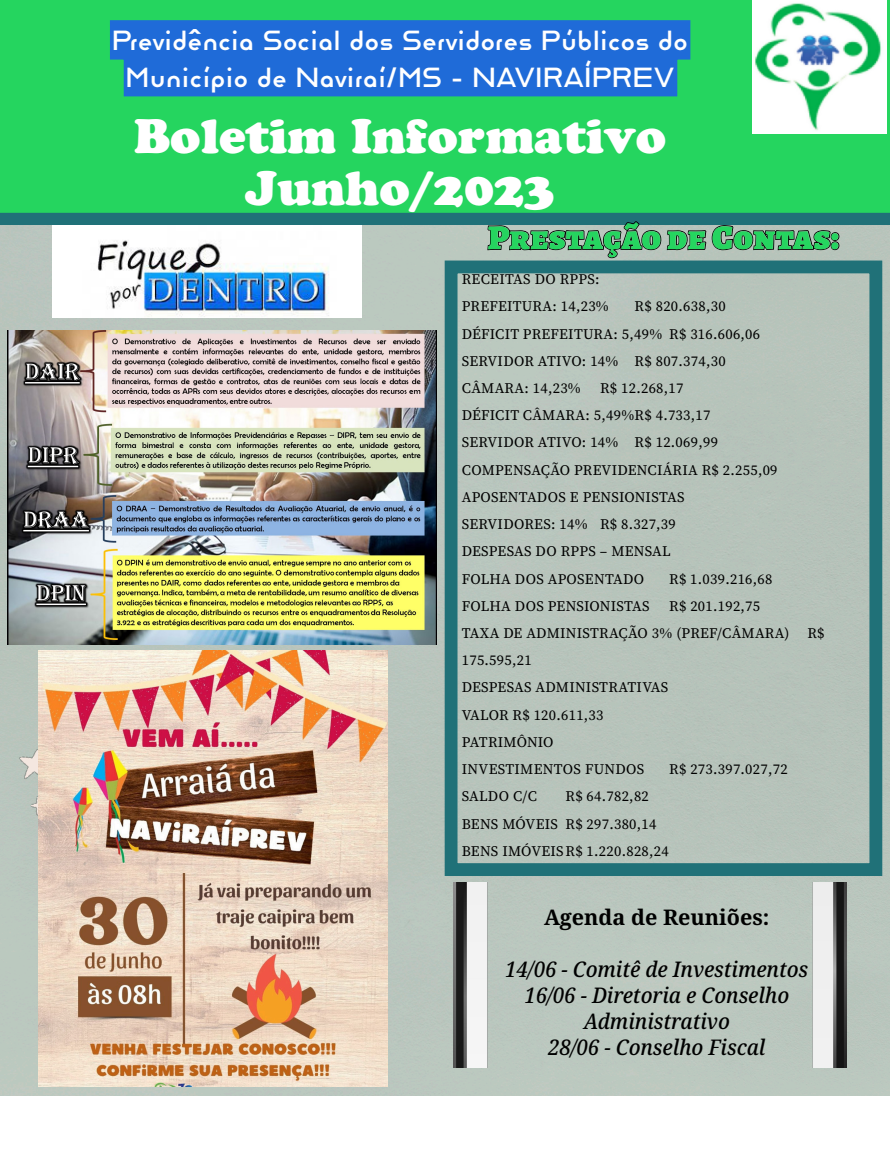
<style>
.page{position:relative;width:890px;height:1152px;background:#fff}
.page>*{position:absolute;margin:0;border:0;box-sizing:border-box;transform-origin:0 0}
.t1{font:48px/52.8px "Cooper Black Std";color:#fff;text-align:center}
.t2{font:900 34.4px "Alegreya SC";letter-spacing:.02em;color:#25d55f}
.t3{font:26.4px/36.8px "Reross Quadratic";letter-spacing:.03em;color:#fff;text-align:center}
.t4{font:italic 500 semi-condensed 21.6px/26px "Noto Serif";color:#000;text-align:center}
.t5{font:700 21.6px "Noto Serif";color:#000}
.t6{font:14.8px/27.2px "Source Serif 4";letter-spacing:.02em;color:#000}
</style>
<div class="page">
<div style="left:0;top:225px;width:890px;height:870px;background:#b8c4bb"></div>
<img style="left:8px;top:693px;width:31px;height:153px">
<svg style="left:0;top:0;width:890px;height:225px;background:#25ce61"></svg>
<div style="left:110px;top:20px;width:580px;height:76px;background:#1f6bd8"></div>
<div style="left:445px;top:261px;width:437px;height:615px;border:13px solid #207178"></div>
<svg style="left:487px;top:221px;width:352px;height:37px;background:#91a39d"></svg>
<img style="left:753px;top:0;width:133px;height:133px">
<img style="left:39px;top:650px;width:348px;height:436px">
<img style="left:53px;top:225px;width:309px;height:92px">
<img style="left:8px;top:330px;width:428px;height:315px">
<img style="left:453px;top:883px;width:393px;height:184px">
<h3 class="t3" style="left:112px;top:22px;width:577px">Previdência Social dos Servidores Públicos do<br>Município de Naviraí/MS - NAVIRAÍPREV</h3>
<h1 class="t1" style="left:134px;top:109px;width:534px">Boletim Informativo<br>Junho/2023</h1>
<h2 class="t2" style="left:488px;top:211px;width:353px">Prestação de Contas:</h2>
<p class="t6" style="left:462px;top:266px;width:148px">RECEITAS DO RPPS:<br>PREFEITURA: 14,23%</p>
<p class="t6" style="left:462px;top:293px;width:300px;text-indent:173px">R$ 820.638,30<br>DÉFICIT PREFEITURA: 5,49% R$ 316.606,06<br>SERVIDOR ATIVO: 14% R$ 807.374,30<br>CÂMARA: 14,23%</p>
<p class="t6" style="left:462px;top:374px;width:317px;text-indent:138px">R$ 12.268,17<br>DÉFICIT CÂMARA: 5,49% R$ 4.733,17<br>SERVIDOR ATIVO: 14% R$ 12.069,99<br>COMPENSAÇÃO PREVIDENCIÁRIA R$ 2.255,09<br>APOSENTADOS E PENSIONISTAS<br>SERVIDORES: 14% R$ 8.327,39<br>DESPESAS DO RPPS – MENSAL<br>FOLHA DOS APOSENTADO</p>
<p class="t6" style="left:669px;top:565px;width:105px">R$ 1.039.216,68</p>
<p class="t6" style="left:462px;top:592px;width:364px;text-indent:207px">R$ 201.192,75<br>TAXA DE ADMINISTRAÇÃO 3% (PREF/CÂMARA) R$<br>175.595,21<br>DESPESAS ADMINISTRATIVAS<br>VALOR R$ 120.611,33<br>PATRIMÔNIO<br>INVESTIMENTOS FUNDOS</p>
<p class="t6" style="left:462px;top:592px;width:189px">FOLHA DOS PENSIONISTAS</p>
<p class="t6" style="left:669px;top:755px;width:120px">R$ 273.397.027,72</p>
<p class="t6" style="left:462px;top:783px;width:208px;text-indent:104px">R$ 64.782,82<br>BENS MÓVEIS R$ 297.380,14<br>BENS IMÓVEIS R$ 1.220.828,24</p>
<p class="t6" style="left:462px;top:783px;width:77px">SALDO C/C</p>
<h3 class="t5" style="left:544px;top:902px;width:227px">Agenda de Reuniões:</h3>
<h3 class="t4" style="left:505px;top:957px;width:305px">14/06 - Comitê de Investimentos<br>16/06 - Diretoria e Conselho<br>Administrativo<br>28/06 - Conselho Fiscal</h3>
</div>
